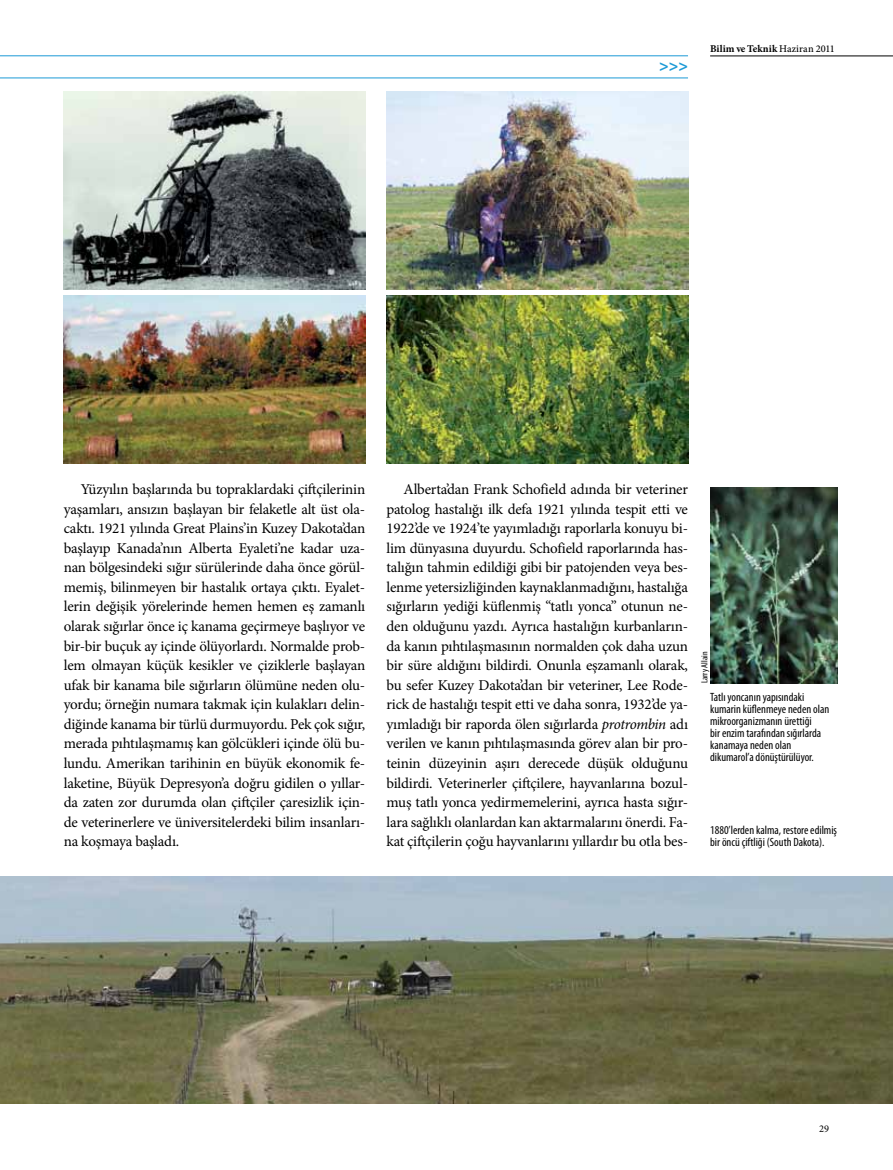
<style>
.page{position:relative;width:893px;height:1170px;background:#fff}
.page>*{position:absolute;margin:0;border:0;box-sizing:border-box;transform-origin:0 0}
.t1{font:700 16.2px "Myriad Pro";color:#1c9ad6}
.t2{font:15px/19.5px "Minion Pro";letter-spacing:-.015em;color:#000;text-align:justify}
.t3{font:condensed 12px/12px "Myriad Pro";color:#000}
.t4{font:700 10.35px "Minion Pro";letter-spacing:.005em;color:#000}
.t5{font:10.35px "Minion Pro";color:#000}
.t6{font:condensed 9px "Myriad Pro";color:#000}
.s1{font-weight:500}
.s2{font-style:italic}
</style>
<div class="page">
<img style="left:0;top:876px;width:893px;height:227px">
<img style="left:387px;top:91px;width:301px;height:198px">
<img style="left:387px;top:295px;width:301px;height:168px">
<img style="left:64px;top:91px;width:301px;height:198px">
<img style="left:64px;top:295px;width:301px;height:168px">
<img style="left:710px;top:487px;width:128px;height:196px">
<hr style="left:710px;top:56px;width:183px;height:1px;background:#000">
<hr style="left:0;top:78px;width:688px;height:1px;background:#1c9ad6">
<hr style="left:0;top:56px;width:688px;height:1px;background:#1c9ad6">
<p class="t1" style="left:659px;top:55px;width:30px">&gt;&gt;&gt;</p>
<p class="t4" style="left:710px;top:41px;width:126px">Bilim ve Teknik <span class="s1">Haziran 2011</span></p>
<p class="t2" style="left:64px;top:479px;width:303px;text-indent:17px">Yüzyılın başlarında bu topraklardaki çiftçilerinin yaşamları, ansızın başlayan bir felaketle alt üst ola&shy;caktı. 1921 yılında Great Plains’in Kuzey Dakota’dan başlayıp Kanada’nın Alberta Eyaleti’ne kadar uza&shy;nan bölgesindeki sığır sürülerinde daha önce görül&shy;memiş, bilinmeyen bir hastalık ortaya çıktı. Eyalet&shy;lerin değişik yörelerinde hemen hemen eş zamanlı olarak sığırlar önce iç kanama geçirmeye başlıyor ve bir-bir buçuk ay içinde ölüyorlardı. Normalde prob&shy;lem olmayan küçük kesikler ve çiziklerle başlayan ufak bir kanama bile sığırların ölümüne neden olu&shy;yordu; örneğin numara takmak için kulakları delin&shy;diğinde kanama bir türlü durmuyordu. Pek çok sığır, merada pıhtılaşmamış kan gölcükleri içinde ölü bu&shy;lundu. Amerikan tarihinin en büyük ekonomik fe&shy;laketine, Büyük Depresyon’a doğru gidilen o yıllar&shy;da zaten zor durumda olan çiftçiler çaresizlik için&shy;de veterinerlere ve üniversitelerdeki bilim insanları&shy;na koşmaya başladı.</p>
<p class="t2" style="left:387px;top:479px;width:303px;text-indent:17px">Alberta’dan Frank Schofield adında bir veteriner patolog hastalığı ilk defa 1921 yılında tespit etti ve 1922’de ve 1924’te yayımladığı raporlarla konuyu bi&shy;lim dünyasına duyurdu. Schofield raporlarında has&shy;talığın tahmin edildiği gibi bir patojenden veya bes&shy;lenme yetersizliğinden kaynaklanmadığını, hastalığa sığırların yediği küflenmiş “tatlı yonca” otunun ne&shy;den olduğunu yazdı. Ayrıca hastalığın kurbanların&shy;da kanın pıhtılaşmasının normalden çok daha uzun bir süre aldığını bildirdi. Onunla eşzamanlı olarak, bu sefer Kuzey Dakota’dan bir veteriner, Lee Rode&shy;rick de hastalığı tespit etti ve daha sonra, 1932’de ya&shy;yımladığı bir raporda ölen sığırlarda <span class="s2">protrombin</span> adı verilen ve kanın pıhtılaşmasında görev alan bir pro&shy;teinin düzeyinin aşırı derecede düşük olduğunu bildirdi. Veterinerler çiftçilere, hayvanlarına bozul&shy;muş tatlı yonca yedirmemelerini, ayrıca hasta sığır&shy;lara sağlıklı olanlardan kan aktarmalarını önerdi. Fa&shy;kat çiftçilerin çoğu hayvanlarını yıllardır bu otla bes-</p>
<p class="t6" style="left:699px;top:683px;width:33px;rotate:-90deg">Larry Allain</p>
<p class="t3" style="left:710px;top:691px;width:121px">Tatlı yoncanın yapısındaki kumarin küflenmeye neden olan mikroorganizmanın ürettiği<br>bir enzim tarafından sığırlarda kanamaya neden olan dikumarol’a dönüştürülüyor.</p>
<p class="t3" style="left:710px;top:823px;width:128px">1880’lerden kalma, restore edilmiş bir öncü çiftliği (South Dakota).</p>
<p class="t5" style="left:819px;top:1121px;width:11px">29</p>
</div>
